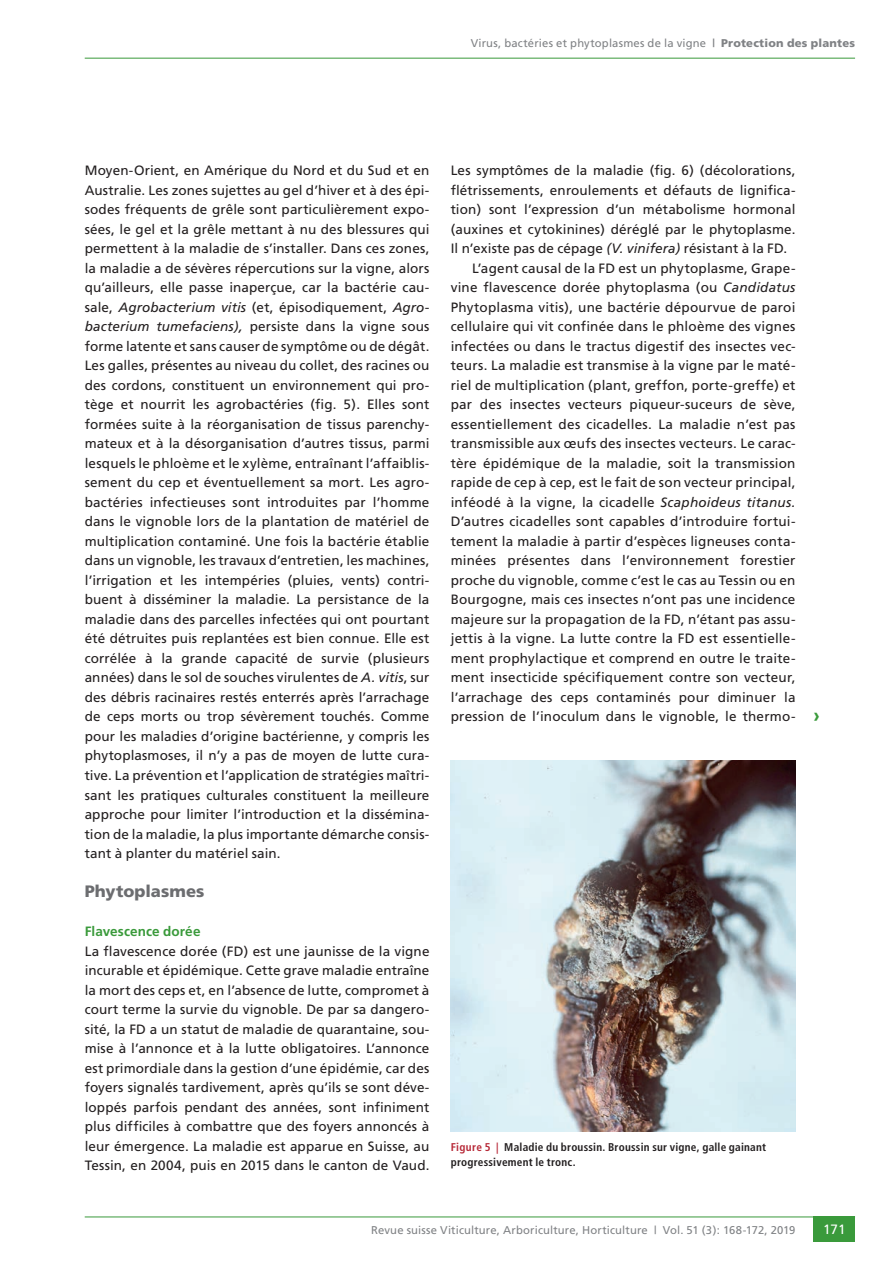
<style>
.page{position:relative;width:893px;height:1263px;background:#fff}
.page>*{position:absolute;margin:0;border:0;box-sizing:border-box;transform-origin:0 0}
.t1{font:700 19.5px "Frutiger";color:#3a9a3b}
.t2{font:900 16.5px "Frutiger";color:#6c6d70}
.t3{font:13.5px/19.5px "Frutiger";letter-spacing:.015em;color:#231f20;text-align:justify}
.t4{font:700 13.5px "Frutiger";letter-spacing:.01em;color:#3a9a3b}
.t5{font:13.5px "Frutiger";color:#fff}
.t6{font:11.25px "Frutiger";letter-spacing:.015em;color:#808285}
.t7{font:700 condensed 11.25px/15px "Frutiger";letter-spacing:.02em;color:#231f20}
.s1{font-weight:700}
.s2{font-weight:900}
.s3{font-style:italic}
.s4{color:#b72837}
</style>
<div class="page">
<hr style="left:85px;top:58px;width:769px;height:1px;background:#3a9a3b">
<hr style="left:85px;top:1216px;width:769px;height:1px;background:#3a9a3b">
<div style="left:813px;top:1216px;width:41px;height:25px;background:#3a9a3b"></div>
<img style="left:450px;top:760px;width:345px;height:371px">
<p class="t6" style="left:470px;top:36px;width:385px">Virus, bactéries et phytoplasmes de la vigne <span class="s1">|</span> <span class="s2">Protection des plantes</span></p>
<p class="t3" style="left:85px;top:161px;width:346px">Moyen-Orient, en Amérique du Nord et du Sud et en Australie. Les zones sujettes au gel d’hiver et à des épi&shy;sodes fréquents de grêle sont particulièrement expo&shy;sées, le gel et la grêle mettant à nu des blessures qui permettent à la maladie de s’installer. Dans ces zones, la maladie a de sévères répercutions sur la vigne, alors qu’ailleurs, elle passe inaperçue, car la bactérie cau&shy;sale, <span class="s3">Agrobacterium vitis</span> (et, épisodiquement, <span class="s3">Agro&shy;bacterium tumefaciens),</span> persiste dans la vigne sous forme latente et sans causer de symptôme ou de dégât.<br>Les galles, présentes au niveau du collet, des racines ou des cordons, constituent un environnement qui pro&shy;tège et nourrit les agrobactéries (fig. 5). Elles sont formées suite à la réorganisation de tissus parenchy&shy;mateux et à la désorganisation d’autres tissus, parmi lesquels le phloème et le xylème, entraînant l’affaiblis&shy;sement du cep et éventuellement sa mort. Les agro&shy;bactéries infectieuses sont introduites par l’homme dans le vignoble lors de la plantation de matériel de multiplication contaminé. Une fois la bactérie établie dans un vignoble, les travaux d’entretien, les machines, l’irrigation et les intempéries (pluies, vents) contri&shy;buent à disséminer la maladie. La persistance de la maladie dans des parcelles infectées qui ont pourtant été détruites puis replantées est bien connue. Elle est corrélée à la grande capacité de survie (plusieurs années) dans le sol de souches virulentes de <span class="s3">A. vitis</span>, sur des débris racinaires restés enterrés après l’arrachage de ceps morts ou trop sévèrement touchés. Comme pour les maladies d’origine bactérienne, y compris les phytoplasmoses, il n’y a pas de moyen de lutte cura&shy;tive. La prévention et l’application de stratégies maîtri&shy;sant les pratiques culturales constituent la meilleure approche pour limiter l’introduction et la dissémina&shy;tion de la maladie, la plus importante démarche consis&shy;tant à planter du matériel sain.</p>
<p class="t2" style="left:85px;top:881px;width:121px">Phytoplasmes</p>
<p class="t4" style="left:85px;top:923px;width:117px">Flavescence dorée</p>
<p class="t3" style="left:85px;top:941px;width:346px">La flavescence dorée (FD) est une jaunisse de la vigne incurable et épidémique. Cette grave maladie entraîne la mort des ceps et, en l’absence de lutte, compromet à court terme la survie du vignoble. De par sa dangero&shy;sité, la FD a un statut de maladie de quarantaine, sou&shy;mise à l’annonce et à la lutte obligatoires. L’annonce est primordiale dans la gestion d’une épidémie, car des foyers signalés tardivement, après qu’ils se sont déve&shy;loppés parfois pendant des années, sont infiniment plus difficiles à combattre que des foyers annoncés à leur émergence. La maladie est apparue en Suisse, au Tessin, en 2004, puis en 2015 dans le canton de Vaud.</p>
<p class="t3" style="left:450px;top:160px;width:346px">Les symptômes de la maladie (fig. 6) (décolorations,</p>
<p class="t3" style="left:450px;top:180px;width:346px">flétrissements, enroulements et défauts de lignifica-</p>
<p class="t3" style="left:450px;top:199px;width:346px">tion) sont l’expression d’un métabolisme hormonal</p>
<p class="t3" style="left:450px;top:219px;width:346px">(auxines et cytokinines) déréglé par le phytoplasme.</p>
<p class="t3" style="left:450px;top:238px;width:338px">Il n’existe pas de cépage <span class="s3">(V. vinifera)</span> résistant à la FD.</p>
<p class="t3" style="left:472px;top:258px;width:325px">L’agent causal de la FD est un phytoplasme, Grape-</p>
<p class="t3" style="left:450px;top:277px;width:346px">vine flavescence dorée phytoplasma (ou <span class="s3">Candidatus</span></p>
<p class="t3" style="left:450px;top:297px;width:346px">Phytoplasma vitis), une bactérie dépourvue de paroi</p>
<p class="t3" style="left:450px;top:316px;width:346px">cellulaire qui vit confinée dans le phloème des vignes</p>
<p class="t3" style="left:450px;top:336px;width:346px">infectées ou dans le tractus digestif des insectes vec-</p>
<p class="t3" style="left:450px;top:355px;width:346px">teurs. La maladie est transmise à la vigne par le maté-</p>
<p class="t3" style="left:450px;top:375px;width:346px">riel de multiplication (plant, greffon, porte-greffe) et</p>
<p class="t3" style="left:450px;top:394px;width:346px">par des insectes vecteurs piqueur-suceurs de sève,</p>
<p class="t3" style="left:450px;top:414px;width:346px">essentiellement des cicadelles. La maladie n’est pas</p>
<p class="t3" style="left:450px;top:433px;width:346px">transmissible aux œufs des insectes vecteurs. Le carac-</p>
<p class="t3" style="left:450px;top:453px;width:346px">tère épidémique de la maladie, soit la transmission</p>
<p class="t3" style="left:450px;top:472px;width:346px">rapide de cep à cep, est le fait de son vecteur principal,</p>
<p class="t3" style="left:450px;top:492px;width:346px">inféodé à la vigne, la cicadelle <span class="s3">Scaphoideus titanus.</span></p>
<p class="t3" style="left:450px;top:511px;width:346px">D’autres cicadelles sont capables d’introduire fortui-</p>
<p class="t3" style="left:450px;top:531px;width:346px">tement la maladie à partir d’espèces ligneuses conta-</p>
<p class="t3" style="left:450px;top:550px;width:346px">minées présentes dans l’environnement forestier</p>
<p class="t3" style="left:450px;top:570px;width:346px">proche du vignoble, comme c’est le cas au Tessin ou en</p>
<p class="t3" style="left:450px;top:589px;width:346px">Bourgogne, mais ces insectes n’ont pas une incidence</p>
<p class="t3" style="left:450px;top:609px;width:346px">majeure sur la propagation de la FD, n’étant pas assu-</p>
<p class="t3" style="left:450px;top:628px;width:346px">jettis à la vigne. La lutte contre la FD est essentielle-</p>
<p class="t3" style="left:450px;top:648px;width:346px">ment prophylactique et comprend en outre le traite-</p>
<p class="t3" style="left:450px;top:667px;width:346px">ment insecticide spécifiquement contre son vecteur,</p>
<p class="t3" style="left:450px;top:687px;width:346px">l’arrachage des ceps contaminés pour diminuer la</p>
<p class="t3" style="left:450px;top:706px;width:346px">pression de l’inoculum dans le vignoble, le thermo-</p>
<h1 class="t1" style="left:813px;top:703px;width:8px">›</h1>
<p class="t7" style="left:450px;top:1139px;width:317px"><span class="s4">Figure 5 |</span> Maladie du broussin. Broussin sur vigne, galle gainant progressivement le tronc.</p>
<p class="t6" style="left:371px;top:1222px;width:426px">Revue suisse Viticulture, Arboriculture, Horticulture | Vol. 51 (3): 168-172, 2019</p>
<p class="t5" style="left:822px;top:1221px;width:24px">171</p>
</div>
